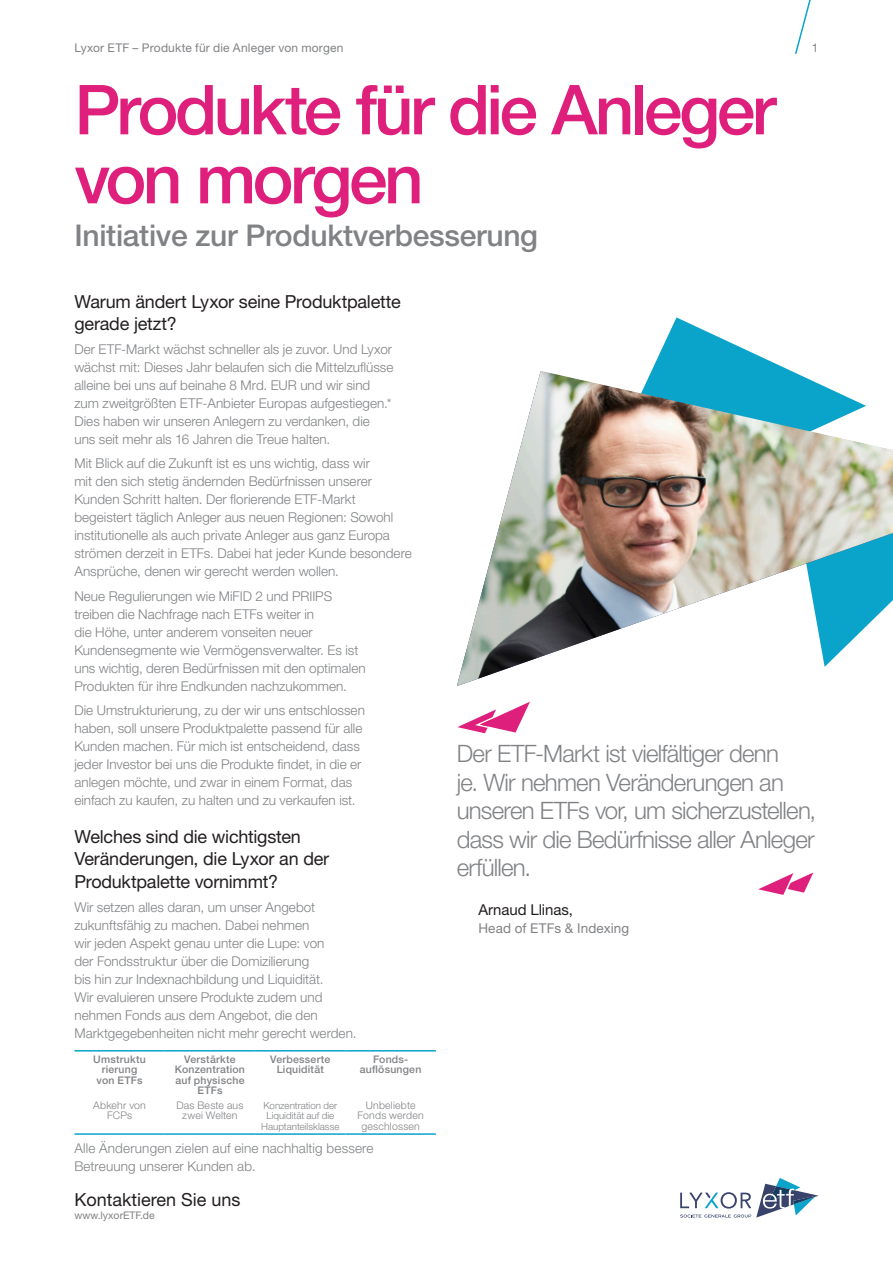
<style>
.page{position:relative;width:893px;height:1263px;background:#fff}
.page>*{position:absolute;margin:0;border:0;box-sizing:border-box;transform-origin:0 0}
.Intro_-_Conclusion_H{font:500 69px/69px "Helvetica Neue LT";letter-spacing:-.05em;color:#df1f7c}
.t1{font:500 30px "Helvetica Neue LT Pro";letter-spacing:-.01em;color:#808285}
.Pull_quote{font:300 24px/28.5px "Helvetica Neue LT Pro";letter-spacing:-.03em;color:#808285}
.Heading_2{font:18px/22.5px "Helvetica Neue LT";letter-spacing:-.015em;color:#231f20}
.Heading_3{font:15px "Helvetica Neue LT Pro";letter-spacing:-.005em;color:#231f20}
.Body_-_9pt_12pt{font:300 13.5px/18px "Helvetica Neue LT Pro";color:#808285}
.Body_-_9pt_12pt-2{font:13.5px "Helvetica Neue LT Pro";letter-spacing:.01em;color:#808285}
.t2{font:12px "Helvetica Neue LT";letter-spacing:.015em;color:#808285}
.Table_name{font:500 10.5px/10.5px "Helvetica Neue LT Pro";letter-spacing:.02em;color:#808285;text-align:center}
.Table_name-2{font:300 10.5px/10.5px "Helvetica Neue LT Pro";letter-spacing:.02em;color:#808285;text-align:center}
.t3{font:10.5px "Helvetica Neue LT";color:#808285}
.Table_name-3{font:300 9.75px/10.5px "Helvetica Neue LT Pro";color:#808285;text-align:center}
</style>
<div class="page">
<svg style="left:680px;top:1178px;width:139px;height:39px"></svg>
<svg style="left:795px;top:0;width:16px;height:54px"></svg>
<svg style="left:651px;top:317px;width:140px;height:54px"></svg>
<img style="left:457px;top:371px;width:436px;height:315px">
<hr style="left:74px;top:1050px;width:91px;height:1px;background:#0aa3ca">
<hr style="left:165px;top:1050px;width:90px;height:1px;background:#0aa3ca">
<hr style="left:255px;top:1050px;width:90px;height:1px;background:#0aa3ca">
<hr style="left:345px;top:1050px;width:91px;height:1px;background:#0aa3ca">
<hr style="left:74px;top:1133px;width:91px;height:2px;background:#0aa3ca">
<hr style="left:165px;top:1133px;width:90px;height:2px;background:#0aa3ca">
<hr style="left:255px;top:1133px;width:90px;height:2px;background:#0aa3ca">
<hr style="left:345px;top:1133px;width:91px;height:2px;background:#0aa3ca">
<svg style="left:457px;top:702px;width:73px;height:31px"></svg>
<svg style="left:758px;top:872px;width:55px;height:23px"></svg>
<p class="t2" style="left:74px;top:41px;width:271px">Lyxor ETF – Produkte für die Anleger von morgen</p>
<p class="t2" style="left:812px;top:41px;width:8px">1</p>
<p class="Intro_-_Conclusion_H" style="left:74px;top:75px;width:703px">Produkte für die Anleger von morgen</p>
<p class="t1" style="left:74px;top:217px;width:465px">Initiative zur Produktverbesserung</p>
<p class="Heading_2" style="left:74px;top:290px;width:328px">Warum ändert Lyxor seine Produktpalette gerade jetzt?</p>
<p class="Body_-_9pt_12pt" style="left:74px;top:340px;width:320px">Der ETF-Markt wächst schneller als je zuvor. Und Lyxor wächst mit: Dieses Jahr belaufen sich die Mittelzuflüsse alleine bei uns auf beinahe 8 Mrd. EUR und wir sind zum zweitgrößten ETF-Anbieter Europas aufgestiegen.* Dies haben wir unseren Anlegern zu verdanken, die uns seit mehr als 16 Jahren die Treue halten.</p>
<p class="Body_-_9pt_12pt" style="left:74px;top:454px;width:339px">Mit Blick auf die Zukunft ist es uns wichtig, dass wir<br>mit den sich stetig ändernden Bedürfnissen unserer Kunden Schritt halten. Der florierende ETF-Markt begeistert täglich Anleger aus neuen Regionen: Sowohl institutionelle als auch private Anleger aus ganz Europa strömen derzeit in ETFs. Dabei hat jeder Kunde besondere Ansprüche, denen wir gerecht werden wollen.</p>
<p class="Body_-_9pt_12pt" style="left:74px;top:587px;width:293px">Neue Regulierungen wie MiFID 2 und PRIIPS treiben die Nachfrage nach ETFs weiter in<br>die Höhe, unter anderem vonseiten neuer Kundensegmente wie Vermögensverwalter. Es ist uns wichtig, deren Bedürfnissen mit den optimalen Produkten für ihre Endkunden nachzukommen.</p>
<p class="Body_-_9pt_12pt" style="left:74px;top:701px;width:292px">Die Umstrukturierung, zu der wir uns entschlossen haben, soll unsere Produktpalette passend für alle Kunden machen. Für mich ist entscheidend, dass jeder Investor bei uns die Produkte findet, in die er anlegen möchte, und zwar in einem Format, das einfach zu kaufen, zu halten und zu verkaufen ist.</p>
<p class="Heading_2" style="left:74px;top:825px;width:256px">Welches sind die wichtigsten<br>Veränderungen, die Lyxor an der<br>Produktpalette vornimmt?</p>
<p class="Body_-_9pt_12pt" style="left:74px;top:897px;width:284px">Wir setzen alles daran, um unser Angebot zukunftsfähig zu machen. Dabei nehmen<br>wir jeden Aspekt genau unter die Lupe: von<br>der Fondsstruktur über die Domizilierung<br>bis hin zur Indexnachbildung und Liquidität.<br>Wir evaluieren unsere Produkte zudem und nehmen Fonds aus dem Angebot, die den Marktgegebenheiten nicht mehr gerecht werden.</p>
<p class="Table_name" style="left:93px;top:1053px;width:54px">Umstruktu rierung von ETFs</p>
<p class="Table_name-2" style="left:93px;top:1099px;width:54px">Abkehr von<br>FCPs</p>
<p class="Table_name" style="left:360px;top:1053px;width:63px">Fonds&shy;auflösungen</p>
<p class="Table_name-2" style="left:357px;top:1099px;width:68px">Unbeliebte<br>Fonds werden geschlossen</p>
<p class="Body_-_9pt_12pt" style="left:74px;top:1139px;width:301px">Alle Änderungen zielen auf eine nachhaltig bessere<br>Betreuung unserer Kunden ab.</p>
<p class="Table_name" style="left:175px;top:1053px;width:72px">Verstärkte<br>Konzentration auf physische<br>ETFs</p>
<p class="Table_name-2" style="left:176px;top:1099px;width:69px">Das Beste aus zwei Welten</p>
<p class="Table_name" style="left:270px;top:1053px;width:62px">Verbesserte<br>Liquidität</p>
<p class="Table_name-3" style="left:261px;top:1100px;width:80px">Konzentration der<br>Liquidität auf die<br>Hauptanteilsklasse</p>
<h3 class="Heading_2" style="left:74px;top:1188px;width:168px">Kontaktieren Sie uns</h3>
<p class="t3" style="left:74px;top:1209px;width:82px">www.lyxorETF.de</p>
<p class="Pull_quote" style="left:457px;top:739px;width:361px">Der ETF-Markt ist vielfältiger denn<br>je. Wir nehmen Veränderungen an unseren ETFs vor, um sicherzustellen, dass wir die Bedürfnisse aller Anleger erfüllen.</p>
<p class="Heading_3" style="left:478px;top:901px;width:96px">Arnaud Llinas,</p>
<p class="Body_-_9pt_12pt-2" style="left:478px;top:920px;width:152px">Head of ETFs &amp; Indexing</p>
</div>
